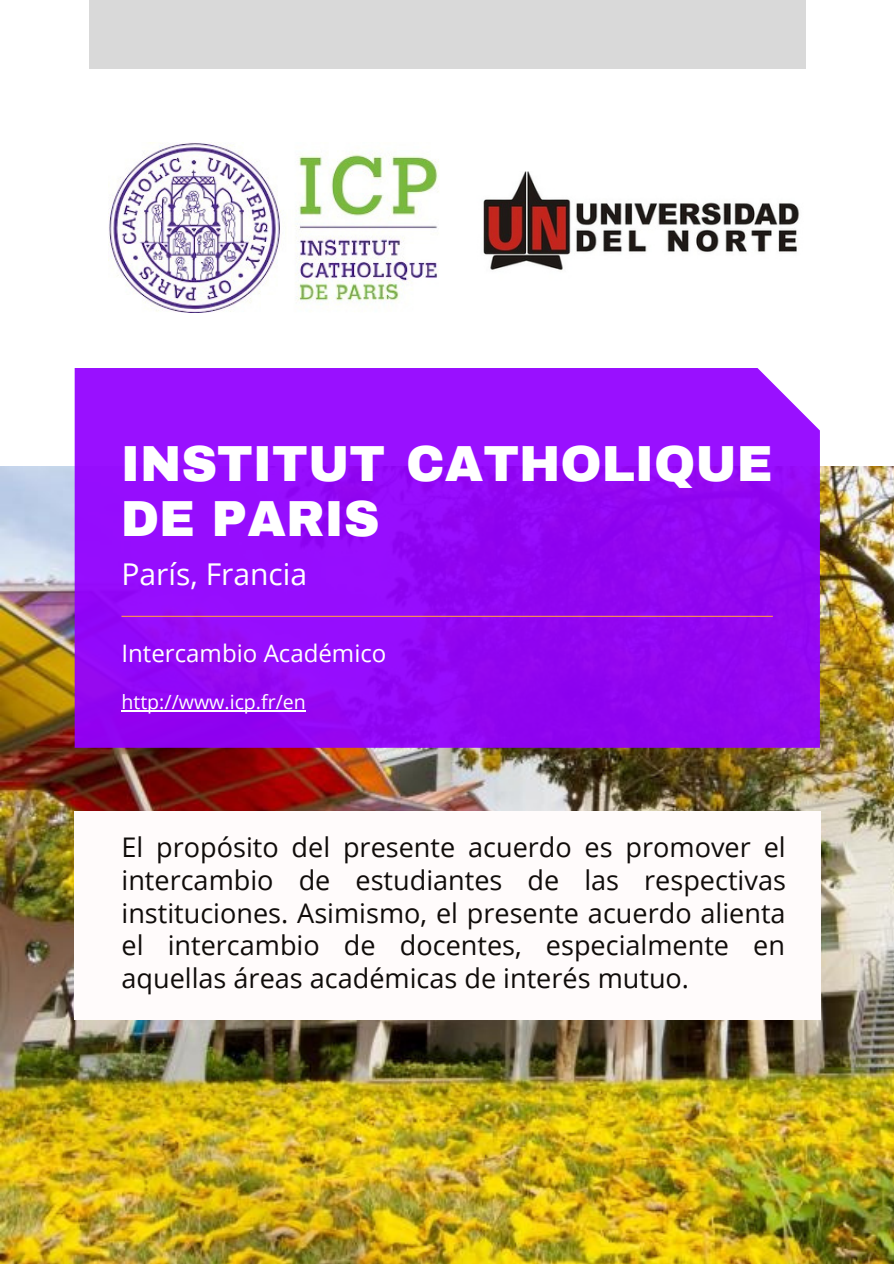
<style>
.page{position:relative;width:894px;height:1264px;background:#fff}
.page>*{position:absolute;margin:0;border:0;box-sizing:border-box;transform-origin:0 0}
.t1{font:900 49.65px/55.2px "Archivo";color:#fff}
.t2{font:30px "Open Sans";color:#fff}
.t3{font:27px/32.7px "Open Sans";color:#100c0a;text-align:justify}
.t4{font:24px "Open Sans";color:#fff}
.t5{font:19.5px "Open Sans";color:#fff}
</style>
<div class="page">
<img style="left:0;top:467px;width:893px;height:796px">
<div style="left:89px;top:0;width:717px;height:69px;background:#d9d9d9"></div>
<img style="left:483px;top:171px;width:317px;height:99px">
<div style="left:75px;top:811px;width:745px;height:208px;background:#fffbfb"></div>
<svg style="left:75px;top:368px;width:744px;height:379px;background:#950bf7"></svg>
<hr style="left:121px;top:615px;width:651px;height:2px;background:#ff914d">
<img style="left:108px;top:142px;width:331px;height:170px">
<hr style="left:121px;top:710px;width:185px;height:1px;background:#fff">
<p class="t1" style="left:121px;top:436px;width:653px">INSTITUT CATHOLIQUE<br>DE PARIS</p>
<p class="t2" style="left:121px;top:552px;width:187px">París, Francia</p>
<p class="t4" style="left:121px;top:636px;width:266px">Intercambio Académico</p>
<p class="t5" style="left:121px;top:688px;width:186px">http://www.icp.fr/en</p>
<p class="t3" style="left:121px;top:830px;width:665px">El propósito del presente acuerdo es promover el intercambio de estudiantes de las respectivas instituciones. Asimismo, el presente acuerdo alienta el intercambio de docentes, especialmente en aquellas áreas académicas de interés mutuo.</p>
</div>
